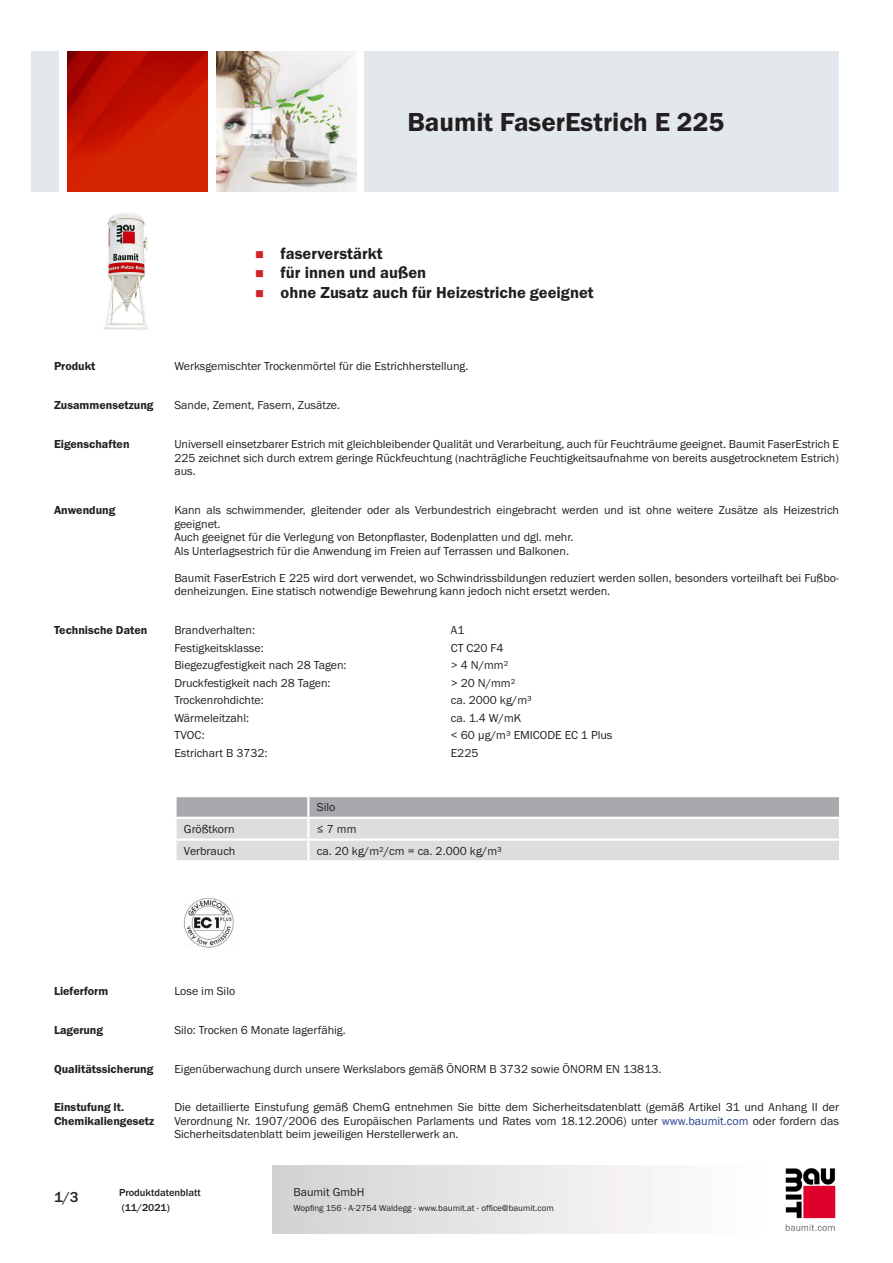
<style>
.page{position:relative;width:893px;height:1263px;background:#fff}
.page>*{position:absolute;margin:0;border:0;box-sizing:border-box;transform-origin:0 0}
.PDS_Produktname{font:27px "BM Franklin Gothic URW Dem";color:#231f20}
.t1{font:16.5px "BM Franklin Gothic URW Dem";color:#231f20}
.t2{font:500 15px "BM Franklin Gothic URW";color:#231f20}
.PDS_Standard{font:12px/13.5px "BM Franklin Gothic URW Boo";color:#231f20;text-align:justify}
.PDS_Standard_linksbü{font:12px "BM Franklin Gothic URW Boo";color:#231f20}
.PDS_Header{font:12px/13.5px "BM Franklin Gothic URW Dem";color:#231f20}
.t3{font:500 10.5px/15px "BM Franklin Gothic URW";color:#231f20}
.t4{font:9px "BM Franklin Gothic URW Boo";color:#231f20}
.s1{color:#253f8e}
</style>
<div class="page">
<img style="left:785px;top:1168px;width:51px;height:63px">
<div style="left:32px;top:51px;width:27px;height:140px;background:#e2e8eb"></div>
<img style="left:68px;top:52px;width:140px;height:139px">
<img style="left:216px;top:51px;width:141px;height:140px">
<div style="left:365px;top:51px;width:474px;height:140px;background:#e2e8eb"></div>
<img style="left:103px;top:213px;width:46px;height:117px">
<svg style="left:175px;top:796px;width:665px;height:64px"></svg>
<img style="left:184px;top:898px;width:50px;height:50px">
<p class="PDS_Produktname" style="left:407px;top:106px;width:319px">Baumit FaserEstrich E 225</p>
<p class="t1" style="left:281px;top:243px;width:103px">faserverstärkt</p>
<p class="t1" style="left:281px;top:263px;width:147px">für innen und außen</p>
<p class="t1" style="left:281px;top:282px;width:315px">ohne Zusatz auch für Heizestriche geeignet</p>
<p class="PDS_Header" style="left:54px;top:360px;width:43px">Produkt</p>
<p class="PDS_Standard" style="left:174px;top:360px;width:296px">Werksgemischter Trockenmörtel für die Estrichherstellung.</p>
<p class="PDS_Header" style="left:54px;top:399px;width:101px">Zusammensetzung</p>
<p class="PDS_Standard" style="left:174px;top:399px;width:167px">Sande, Zement, Fasern, Zusätze.</p>
<p class="PDS_Header" style="left:54px;top:438px;width:77px">Eigenschaften</p>
<p class="PDS_Standard" style="left:174px;top:438px;width:666px">Universell einsetzbarer Estrich mit gleichbleibender Qualität und Verarbeitung, auch für Feuchträume geeignet. Baumit FaserEstrich E 225 zeichnet sich durch extrem geringe Rückfeuchtung (nachträgliche Feuchtigkeitsaufnahme von bereits ausgetrocknetem Estrich) aus.</p>
<p class="PDS_Header" style="left:54px;top:504px;width:63px">Anwendung</p>
<p class="PDS_Standard" style="left:174px;top:504px;width:666px">Kann als schwimmender, gleitender oder als Verbundestrich eingebracht werden und ist ohne weitere Zusätze als Heizestrich geeignet.</p>
<p class="PDS_Standard" style="left:174px;top:531px;width:401px">Auch geeignet für die Verlegung von Betonpflaster, Bodenplatten und dgl. mehr.</p>
<p class="PDS_Standard" style="left:174px;top:544px;width:396px">Als Unterlagsestrich für die Anwendung im Freien auf Terrassen und Balkonen.</p>
<p class="PDS_Standard" style="left:174px;top:571px;width:666px">Baumit FaserEstrich E 225 wird dort verwendet, wo Schwindrissbildungen reduziert werden sollen, besonders vorteilhaft bei Fußbo&shy;denheizungen. Eine statisch notwendige Bewehrung kann jedoch nicht ersetzt werden.</p>
<p class="PDS_Header" style="left:54px;top:623px;width:95px">Technische Daten</p>
<p class="PDS_Standard_linksbü" style="left:174px;top:623px;width:82px">Brandverhalten:</p>
<p class="PDS_Standard_linksbü" style="left:451px;top:623px;width:15px">A1</p>
<p class="PDS_Standard_linksbü" style="left:174px;top:640px;width:91px">Festigkeitsklasse:</p>
<p class="PDS_Standard_linksbü" style="left:451px;top:640px;width:54px">CT C20 F4</p>
<p class="PDS_Standard_linksbü" style="left:174px;top:658px;width:174px">Biegezugfestigkeit nach 28 Tagen:</p>
<p class="PDS_Standard_linksbü" style="left:451px;top:658px;width:59px">&gt; 4 N/mm²</p>
<p class="PDS_Standard_linksbü" style="left:174px;top:675px;width:158px">Druckfestigkeit nach 28 Tagen:</p>
<p class="PDS_Standard_linksbü" style="left:451px;top:675px;width:66px">&gt; 20 N/mm²</p>
<p class="PDS_Standard_linksbü" style="left:174px;top:693px;width:91px">Trockenrohdichte:</p>
<p class="PDS_Standard_linksbü" style="left:451px;top:693px;width:83px">ca. 2000 kg/m³</p>
<p class="PDS_Standard_linksbü" style="left:174px;top:710px;width:76px">Wärmeleitzahl:</p>
<p class="PDS_Standard_linksbü" style="left:451px;top:710px;width:72px">ca. 1.4 W/mK</p>
<p class="PDS_Standard_linksbü" style="left:174px;top:728px;width:32px">TVOC:</p>
<p class="PDS_Standard_linksbü" style="left:451px;top:728px;width:163px">&lt; 60 µg/m³ EMICODE EC 1 Plus</p>
<p class="PDS_Standard_linksbü" style="left:174px;top:745px;width:95px">Estrichart B 3732:</p>
<p class="PDS_Standard_linksbü" style="left:451px;top:745px;width:29px">E225</p>
<p class="PDS_Standard_linksbü" style="left:317px;top:800px;width:20px">Silo</p>
<p class="PDS_Standard_linksbü" style="left:184px;top:822px;width:52px">Größtkorn</p>
<p class="PDS_Standard_linksbü" style="left:317px;top:822px;width:41px">≤ 7 mm</p>
<p class="PDS_Standard_linksbü" style="left:184px;top:843px;width:53px">Verbrauch</p>
<p class="PDS_Standard_linksbü" style="left:317px;top:843px;width:186px">ca. 20 kg/m²/cm = ca. 2.000 kg/m³</p>
<p class="PDS_Header" style="left:54px;top:984px;width:56px">Lieferform</p>
<p class="PDS_Standard" style="left:174px;top:984px;width:62px">Lose im Silo</p>
<p class="PDS_Header" style="left:54px;top:1023px;width:51px">Lagerung</p>
<p class="PDS_Standard" style="left:174px;top:1023px;width:173px">Silo: Trocken 6 Monate lagerfähig.</p>
<p class="PDS_Header" style="left:54px;top:1062px;width:101px">Qualitätssicherung</p>
<p class="PDS_Standard" style="left:174px;top:1062px;width:489px">Eigenüberwachung durch unsere Werkslabors gemäß ÖNORM B 3732 sowie ÖNORM EN 13813.</p>
<p class="PDS_Header" style="left:54px;top:1101px;width:102px">Einstufung lt.<br>Chemikaliengesetz</p>
<p class="PDS_Standard" style="left:174px;top:1101px;width:666px">Die detaillierte Einstufung gemäß ChemG entnehmen Sie bitte dem Sicherheitsdatenblatt (gemäß Artikel 31 und Anhang II der Verordnung Nr. 1907/2006 des Europäischen Parlaments und Rates vom 18.12.2006) unter <span class="s1">www.baumit.com</span> oder fordern das Sicherheitsdatenblatt beim jeweiligen Herstellerwerk an.</p>
<p class="t2" style="left:54px;top:1188px;width:26px">1/3</p>
<p class="t3" style="left:119px;top:1185px;width:83px">Produktdatenblatt (11/2021)</p>
<p class="PDS_Standard" style="left:293px;top:1185px;width:73px">Baumit GmbH</p>
<p class="t4" style="left:293px;top:1202px;width:262px">Wopfing 156 - A-2754 Waldegg - www.baumit.at - office@baumit.com</p>
</div>
